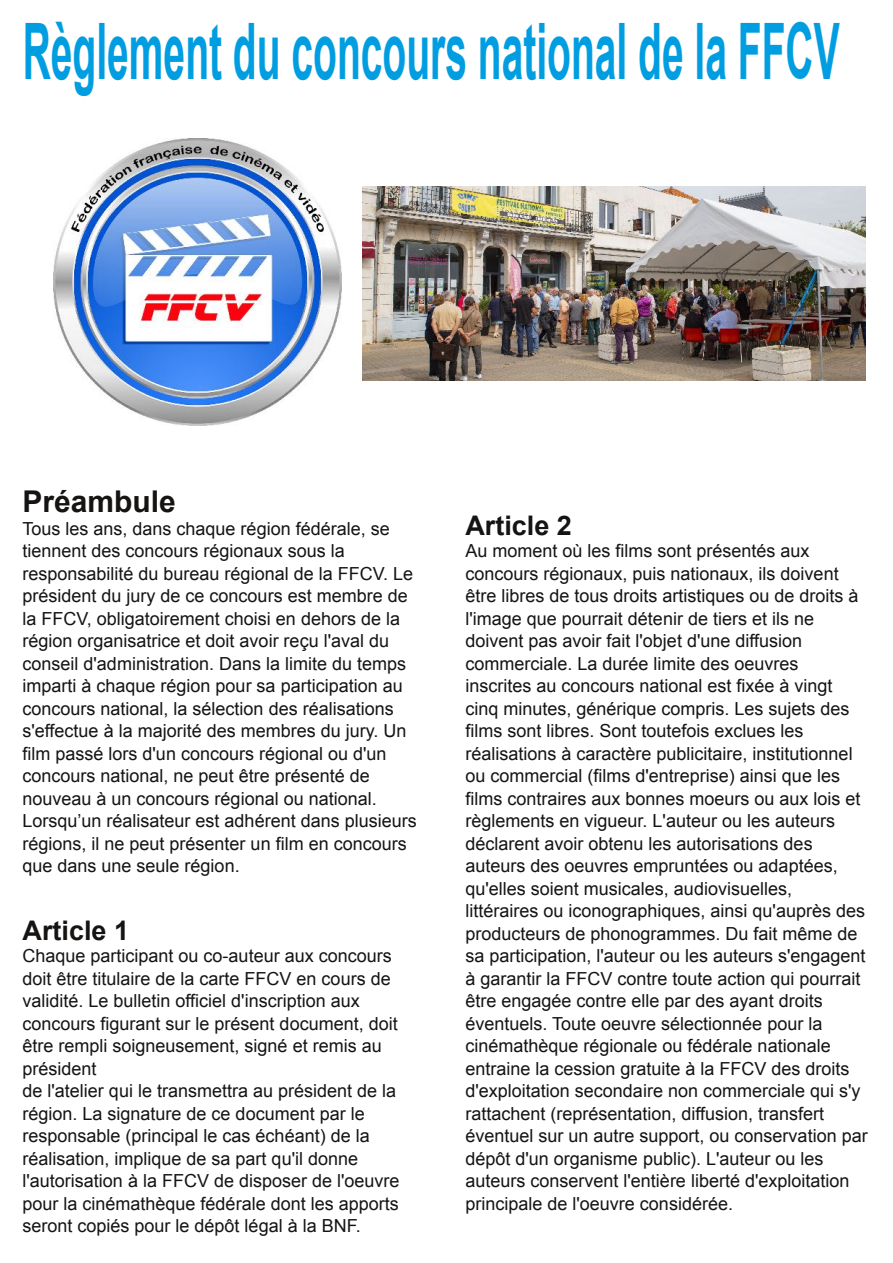
<style>
.page{position:relative;width:893px;height:1263px;background:#fff}
.page>*{position:absolute;margin:0;border:0;box-sizing:border-box;transform-origin:0 0}
.t1{font:700 78px "Arial";color:#009ee0;scale:.5 1}
.t2{font:700 30px "Arial";color:#161413}
.t3{font:700 27px "Arial";color:#161413}
.t4{font:18px/22.5px "Arial";color:#161413}
</style>
<div class="page">
<img style="left:53px;top:138px;width:289px;height:288px">
<img style="left:362px;top:187px;width:503px;height:194px">
<h1 class="t1" style="left:23px;top:9px;width:1635px">Règlement du concours national de la FFCV</h1>
<h2 class="t2" style="left:22px;top:485px;width:155px">Préambule</h2>
<p class="t4" style="left:22px;top:517px;width:396px">Tous les ans, dans chaque région fédérale, se tiennent des concours régionaux sous la responsabilité du bureau régional de la FFCV. Le président du jury de ce concours est membre de la FFCV, obligatoirement choisi en dehors de la région organisatrice et doit avoir reçu l'aval du conseil d'administration. Dans la limite du temps imparti à chaque région pour sa participation au concours national, la sélection des réalisations s'effectue à la majorité des membres du jury. Un film passé lors d'un concours régional ou d'un concours national, ne peut être présenté de nouveau à un concours régional ou national.<br>Lorsqu’un réalisateur est adhérent dans plusieurs régions, il ne peut présenter un film en concours que dans une seule région.</p>
<h3 class="t3" style="left:22px;top:915px;width:108px">Article 1</h3>
<p class="t4" style="left:22px;top:945px;width:379px">Chaque participant ou co-auteur aux concours doit être titulaire de la carte FFCV en cours de validité. Le bulletin officiel d'inscription aux concours figurant sur le présent document, doit être rempli soigneusement, signé et remis au président<br>de l'atelier qui le transmettra au président de la région. La signature de ce document par le responsable (principal le cas échéant) de la réalisation, implique de sa part qu'il donne l'autorisation à la FFCV de disposer de l'oeuvre pour la cinémathèque fédérale dont les apports seront copiés pour le dépôt légal à la BNF.</p>
<h3 class="t3" style="left:465px;top:510px;width:108px">Article 2</h3>
<p class="t4" style="left:465px;top:540px;width:404px">Au moment où les films sont présentés aux concours régionaux, puis nationaux, ils doivent être libres de tous droits artistiques ou de droits à l'image que pourrait détenir de tiers et ils ne doivent pas avoir fait l'objet d'une diffusion commerciale. La durée limite des oeuvres inscrites au concours national est fixée à vingt cinq minutes, générique compris. Les sujets des films sont libres. Sont toutefois exclues les réalisations à caractère publicitaire, institutionnel ou commercial (films d'entreprise) ainsi que les films contraires aux bonnes moeurs ou aux lois et règlements en vigueur. L'auteur ou les auteurs déclarent avoir obtenu les autorisations des auteurs des oeuvres empruntées ou adaptées, qu'elles soient musicales, audiovisuelles, littéraires ou iconographiques, ainsi qu'auprès des producteurs de phonogrammes. Du fait même de sa participation, l'auteur ou les auteurs s'engagent à garantir la FFCV contre toute action qui pourrait être engagée contre elle par des ayant droits éventuels. Toute oeuvre sélectionnée pour la cinémathèque régionale ou fédérale nationale entraine la cession gratuite à la FFCV des droits d'exploitation secondaire non commerciale qui s'y rattachent (représentation, diffusion, transfert éventuel sur un autre support, ou conservation par dépôt d'un organisme public). L'auteur ou les auteurs conservent l'entière liberté d'exploitation principale de l'oeuvre considérée.</p>
</div>
